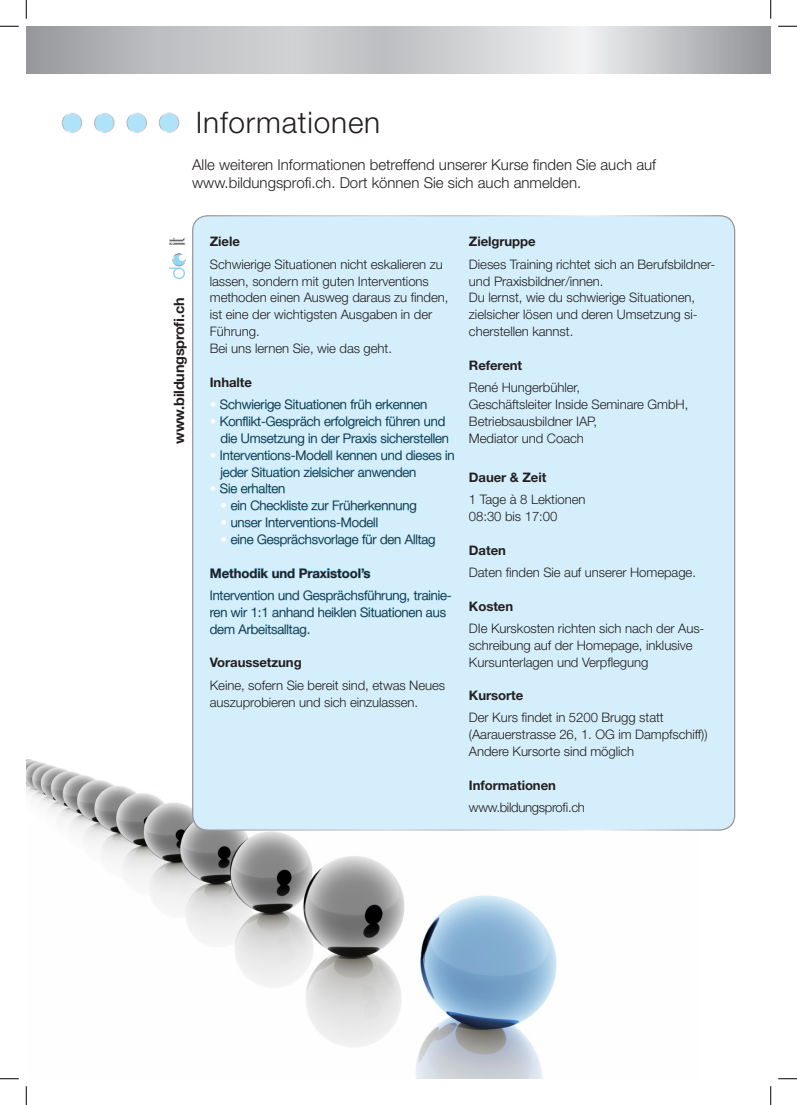
<style>
.page{position:relative;width:797px;height:1105px;background:#fff}
.page>*{position:absolute;margin:0;border:0;box-sizing:border-box;transform-origin:0 0}
.t1{font:300 29.75px "Helvetica Neue LT Std";letter-spacing:.025em;color:#231f20}
.Lead{font:300 15px "Helvetica Neue LT Std";color:#231f20}
.t2{font:700 14.38px "Helvetica Neue LT Std";letter-spacing:-.015em;color:#231f20}
.Kapitelthemen_Fuhrun{font:300 13.12px/16.9px "Helvetica Neue LT Std";letter-spacing:-.005em;color:#231f20}
.Kapitelthemen_Fuhrun-2{font:700 13.12px "Helvetica Neue LT Std";letter-spacing:-.005em;color:#231f20}
.Kapitelthemen_Fuhrun-3{font:300 13.12px "Helvetica Neue LT Std";letter-spacing:-.025em;color:#231f20}
.s1{color:#fff}
</style>
<div class="page">
<img style="left:26px;top:760px;width:531px;height:319px">
<div style="left:193px;top:216px;width:541px;height:614px;background:#d4effb;border-radius:15px"></div>
<svg style="left:220px;top:399px;width:234px;height:61px"></svg>
<svg style="left:219px;top:466px;width:197px;height:28px"></svg>
<svg style="left:230px;top:500px;width:186px;height:28px"></svg>
<svg style="left:230px;top:534px;width:205px;height:13px"></svg>
<svg style="left:210px;top:568px;width:161px;height:11px"></svg>
<svg style="left:210px;top:590px;width:241px;height:28px"></svg>
<svg style="left:210px;top:624px;width:99px;height:13px"></svg>
<svg style="left:26px;top:26px;width:744px;height:47px;background:#c4c5c7"></svg>
<svg style="left:169px;top:237px;width:16px;height:8px"></svg>
<svg style="left:169px;top:254px;width:16px;height:25px"></svg>
<div style="left:179px;top:254px;width:6px;height:7px;border:1px solid #fff;border-radius:2px"></div>
<svg style="left:159px;top:113px;width:20px;height:19px"></svg>
<div style="left:159px;top:112px;width:20px;height:21px;border:1px solid #fff;border-radius:50%"></div>
<svg style="left:62px;top:113px;width:20px;height:20px"></svg>
<div style="left:62px;top:113px;width:20px;height:20px;border:1px solid #fff;border-radius:50%"></div>
<svg style="left:95px;top:113px;width:19px;height:20px"></svg>
<div style="left:94px;top:113px;width:20px;height:20px;border:1px solid #fff;border-radius:50%"></div>
<svg style="left:127px;top:113px;width:19px;height:20px"></svg>
<div style="left:126px;top:113px;width:21px;height:20px;border:1px solid #fff;border-radius:50%"></div>
<svg style="left:0;top:25px;width:19px;height:2px"></svg>
<svg style="left:778px;top:25px;width:19px;height:2px"></svg>
<svg style="left:0;top:1078px;width:19px;height:1px"></svg>
<svg style="left:778px;top:1078px;width:19px;height:1px"></svg>
<svg style="left:25px;top:0;width:2px;height:19px"></svg>
<svg style="left:25px;top:1086px;width:2px;height:19px"></svg>
<svg style="left:770px;top:0;width:1px;height:19px"></svg>
<svg style="left:770px;top:1086px;width:1px;height:19px"></svg>
<p class="t1" style="left:196px;top:104px;width:186px">Informationen</p>
<p class="Lead" style="left:192px;top:155px;width:465px">Alle weiteren Informationen betreffend unserer Kurse finden Sie auch auf</p>
<p class="Lead" style="left:192px;top:173px;width:390px">www.bildungsprofi.ch. Dort können Sie sich auch anmelden.</p>
<p class="t2" style="left:170px;top:444px;width:148px;rotate:-90deg">www.bildungsprofi.ch</p>
<p class="Kapitelthemen_Fuhrun-2" style="left:210px;top:234px;width:32px">Ziele</p>
<p class="Kapitelthemen_Fuhrun" style="left:210px;top:255px;width:234px">Schwierige Situationen nicht eskalieren zu lassen, sondern mit guten Interventions</p>
<p class="Kapitelthemen_Fuhrun" style="left:210px;top:289px;width:240px">methoden einen Ausweg daraus zu finden, ist eine der wichtigsten Ausgaben in der<br>Führung.<br>Bei uns lernen Sie, wie das geht.</p>
<p class="Kapitelthemen_Fuhrun-2" style="left:210px;top:374px;width:44px">Inhalte</p>
<p class="Kapitelthemen_Fuhrun" style="left:210px;top:396px;width:219px"><span class="s1">•</span> Schwierige Situationen früh erkennen</p>
<p class="Kapitelthemen_Fuhrun" style="left:210px;top:412px;width:237px"><span class="s1">•</span> Konflikt-Gespräch erfolgreich führen und</p>
<p class="Kapitelthemen_Fuhrun" style="left:220px;top:429px;width:230px">die Umsetzung in der Praxis sicherstellen</p>
<p class="Kapitelthemen_Fuhrun" style="left:210px;top:446px;width:246px"><span class="s1">•</span> Interventions-Modell kennen und dieses in</p>
<p class="Kapitelthemen_Fuhrun" style="left:220px;top:463px;width:197px">jeder Situation zielsicher anwenden</p>
<p class="Kapitelthemen_Fuhrun" style="left:210px;top:480px;width:77px"><span class="s1">•</span> Sie erhalten</p>
<p class="Kapitelthemen_Fuhrun" style="left:220px;top:497px;width:197px"><span class="s1">•</span> ein Checkliste zur Früherkennung</p>
<p class="Kapitelthemen_Fuhrun" style="left:220px;top:514px;width:159px"><span class="s1">•</span> unser Interventions-Modell</p>
<p class="Kapitelthemen_Fuhrun" style="left:220px;top:531px;width:216px"><span class="s1">•</span> eine Gesprächsvorlage für den Alltag</p>
<p class="Kapitelthemen_Fuhrun-2" style="left:210px;top:565px;width:162px">Methodik und Praxistool’s</p>
<p class="Kapitelthemen_Fuhrun" style="left:210px;top:587px;width:243px">Intervention und Gesprächsführung, trainie&shy;ren wir 1:1 anhand heiklen Situationen aus dem Arbeitsalltag.</p>
<p class="Kapitelthemen_Fuhrun-2" style="left:210px;top:655px;width:93px">Voraussetzung</p>
<p class="Kapitelthemen_Fuhrun" style="left:210px;top:676px;width:237px">Keine, sofern Sie bereit sind, etwas Neues auszuprobieren und sich einzulassen.</p>
<p class="Kapitelthemen_Fuhrun-2" style="left:469px;top:234px;width:68px">Zielgruppe</p>
<p class="Kapitelthemen_Fuhrun" style="left:469px;top:255px;width:248px">Dieses Training richtet sich an Berufsbildner&shy;und Praxisbildner/innen.</p>
<p class="Kapitelthemen_Fuhrun" style="left:469px;top:289px;width:230px">Du lernst, wie du schwierige Situationen, zielsicher lösen und deren Umsetzung si&shy;cherstellen kannst.</p>
<p class="Kapitelthemen_Fuhrun-2" style="left:469px;top:357px;width:55px">Referent</p>
<p class="Kapitelthemen_Fuhrun" style="left:469px;top:379px;width:221px">René Hungerbühler,<br>Geschäftsleiter Inside Seminare GmbH,<br>Betriebsausbildner IAP,<br>Mediator und Coach</p>
<p class="Kapitelthemen_Fuhrun-2" style="left:469px;top:469px;width:79px">Dauer &amp; Zeit</p>
<p class="Kapitelthemen_Fuhrun" style="left:469px;top:491px;width:118px">1 Tage à 8 Lektionen</p>
<p class="Kapitelthemen_Fuhrun" style="left:469px;top:507px;width:90px">08:30 bis 17:00</p>
<p class="Kapitelthemen_Fuhrun-2" style="left:469px;top:542px;width:38px">Daten</p>
<p class="Kapitelthemen_Fuhrun" style="left:469px;top:563px;width:228px">Daten finden Sie auf unserer Homepage.</p>
<p class="Kapitelthemen_Fuhrun-2" style="left:469px;top:598px;width:46px">Kosten</p>
<p class="Kapitelthemen_Fuhrun" style="left:469px;top:619px;width:237px">DIe Kurskosten richten sich nach der Aus&shy;schreibung auf der Homepage, inklusive<br>Kursunterlagen und Verpflegung</p>
<p class="Kapitelthemen_Fuhrun-2" style="left:469px;top:687px;width:56px">Kursorte</p>
<p class="Kapitelthemen_Fuhrun" style="left:469px;top:709px;width:196px">Der Kurs findet in 5200 Brugg statt</p>
<p class="Kapitelthemen_Fuhrun" style="left:469px;top:726px;width:240px">(Aarauerstrasse 26, 1. OG im Dampfschiff))</p>
<p class="Kapitelthemen_Fuhrun" style="left:469px;top:743px;width:167px">Andere Kursorte sind möglich</p>
<p class="Kapitelthemen_Fuhrun-2" style="left:469px;top:777px;width:88px">Informationen</p>
<p class="Kapitelthemen_Fuhrun-3" style="left:469px;top:799px;width:117px">www.bildungsprofi.ch</p>
</div>
